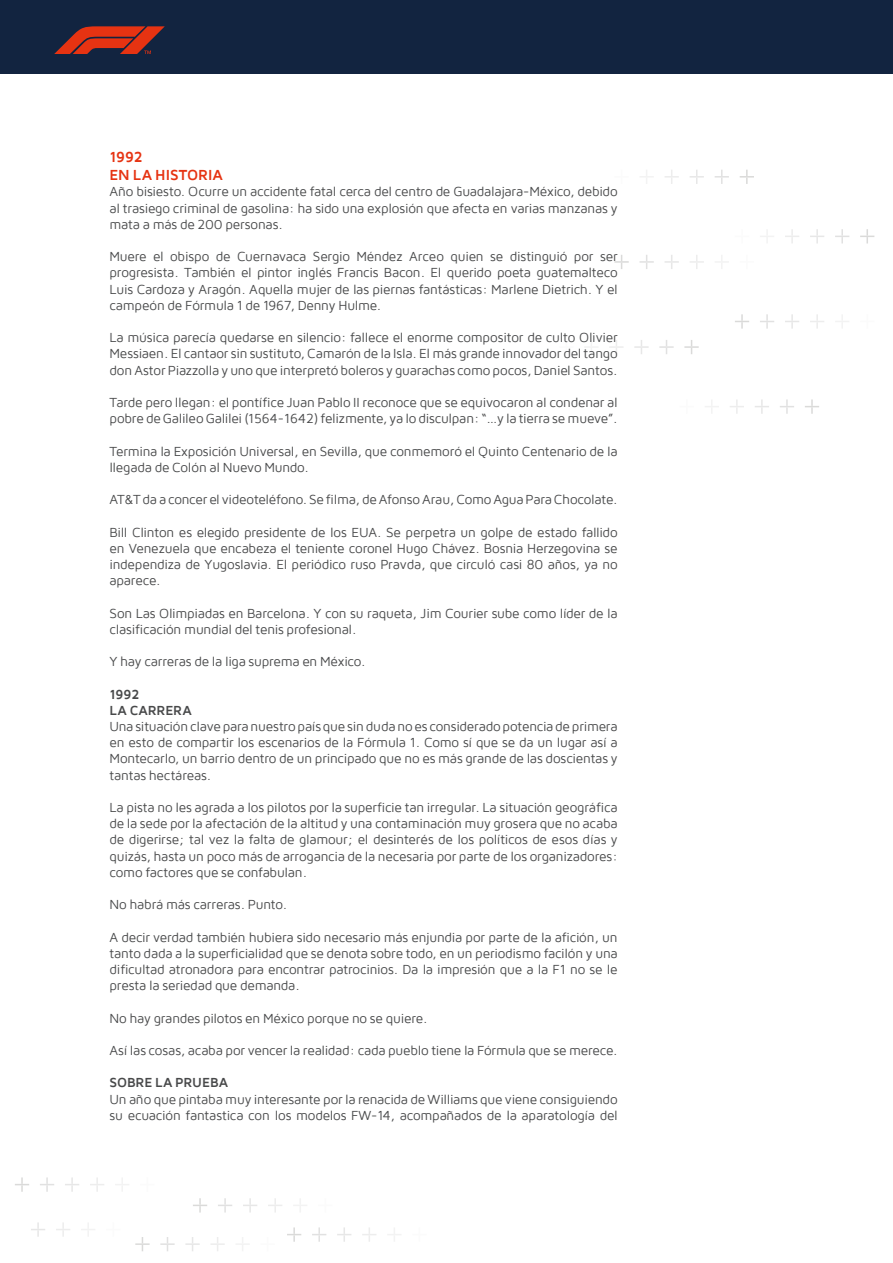
<style>
.page{position:relative;width:893px;height:1263px;background:#fff}
.page>*{position:absolute;margin:0;border:0;box-sizing:border-box;transform-origin:0 0}
.t1{font:700 15px/18px "Maven Pro";letter-spacing:-.01em;color:#e63312}
.t2{font:13.5px/16.2px "Maven Pro";letter-spacing:-.015em;color:#48494a;text-align:justify}
.t3{font:700 13.5px/16.2px "Maven Pro";letter-spacing:-.005em;color:#48494a}
</style>
<div class="page">
<svg style="left:640px;top:170px;width:13px;height:14px"></svg>
<svg style="left:665px;top:170px;width:14px;height:14px"></svg>
<svg style="left:690px;top:170px;width:14px;height:14px"></svg>
<svg style="left:715px;top:170px;width:14px;height:14px"></svg>
<svg style="left:740px;top:170px;width:14px;height:14px"></svg>
<svg style="left:760px;top:230px;width:14px;height:13px"></svg>
<svg style="left:785px;top:229px;width:14px;height:14px"></svg>
<svg style="left:810px;top:229px;width:14px;height:14px"></svg>
<svg style="left:835px;top:229px;width:14px;height:14px"></svg>
<svg style="left:860px;top:229px;width:14px;height:14px"></svg>
<svg style="left:835px;top:315px;width:14px;height:13px"></svg>
<svg style="left:810px;top:314px;width:14px;height:15px"></svg>
<svg style="left:785px;top:314px;width:14px;height:15px"></svg>
<svg style="left:760px;top:314px;width:14px;height:15px"></svg>
<svg style="left:735px;top:314px;width:14px;height:15px"></svg>
<svg style="left:721px;top:255px;width:2px;height:14px"></svg>
<svg style="left:690px;top:255px;width:14px;height:14px"></svg>
<svg style="left:665px;top:255px;width:14px;height:14px"></svg>
<svg style="left:639px;top:255px;width:15px;height:14px"></svg>
<svg style="left:614px;top:255px;width:15px;height:14px"></svg>
<svg style="left:590px;top:340px;width:3px;height:14px"></svg>
<svg style="left:609px;top:340px;width:14px;height:14px"></svg>
<svg style="left:634px;top:340px;width:15px;height:14px"></svg>
<svg style="left:659px;top:340px;width:15px;height:14px"></svg>
<svg style="left:684px;top:340px;width:15px;height:14px"></svg>
<svg style="left:705px;top:400px;width:14px;height:13px"></svg>
<svg style="left:730px;top:400px;width:14px;height:14px"></svg>
<svg style="left:755px;top:399px;width:14px;height:15px"></svg>
<svg style="left:780px;top:399px;width:14px;height:15px"></svg>
<svg style="left:805px;top:399px;width:14px;height:15px"></svg>
<svg style="left:236px;top:1237px;width:13px;height:14px"></svg>
<svg style="left:211px;top:1237px;width:14px;height:14px"></svg>
<svg style="left:185px;top:1237px;width:15px;height:14px"></svg>
<svg style="left:160px;top:1237px;width:15px;height:14px"></svg>
<svg style="left:135px;top:1237px;width:15px;height:14px"></svg>
<svg style="left:115px;top:1178px;width:14px;height:13px"></svg>
<svg style="left:90px;top:1178px;width:14px;height:14px"></svg>
<svg style="left:65px;top:1177px;width:14px;height:15px"></svg>
<svg style="left:40px;top:1177px;width:14px;height:15px"></svg>
<svg style="left:15px;top:1177px;width:14px;height:15px"></svg>
<svg style="left:293px;top:1199px;width:14px;height:13px"></svg>
<svg style="left:268px;top:1198px;width:14px;height:14px"></svg>
<svg style="left:243px;top:1198px;width:14px;height:14px"></svg>
<svg style="left:218px;top:1198px;width:14px;height:14px"></svg>
<svg style="left:193px;top:1198px;width:14px;height:14px"></svg>
<svg style="left:388px;top:1228px;width:13px;height:13px"></svg>
<svg style="left:362px;top:1228px;width:14px;height:14px"></svg>
<svg style="left:337px;top:1227px;width:14px;height:15px"></svg>
<svg style="left:312px;top:1227px;width:14px;height:15px"></svg>
<svg style="left:287px;top:1227px;width:14px;height:15px"></svg>
<svg style="left:81px;top:1223px;width:14px;height:13px"></svg>
<svg style="left:56px;top:1223px;width:14px;height:14px"></svg>
<svg style="left:31px;top:1222px;width:14px;height:15px"></svg>
<div style="left:0;top:0;width:893px;height:74px;background:#122440"></div>
<svg style="left:54px;top:26px;width:111px;height:28px"></svg>
<p class="t1" style="left:109px;top:148px;width:115px">1992<br>EN LA HISTORIA</p>
<p class="t2" style="left:109px;top:184px;width:510px">Año bisiesto. Ocurre un accidente fatal cerca del centro de Guadalajara-México, debido al trasiego criminal de gasolina: ha sido una explosión que afecta en varias manzanas y mata a más de 200 personas.</p>
<p class="t2" style="left:109px;top:249px;width:510px">Muere el obispo de Cuernavaca Sergio Méndez Arceo quien se distinguió por ser progresista. También el pintor inglés Francis Bacon. El querido poeta guatemalteco Luis Cardoza y Aragón. Aquella mujer de las piernas fantásticas: Marlene Dietrich. Y el campeón de Fórmula 1 de 1967, Denny Hulme.</p>
<p class="t2" style="left:109px;top:330px;width:510px">La música parecía quedarse en silencio: fallece el enorme compositor de culto Olivier Messiaen. El cantaor sin sustituto, Camarón de la Isla. El más grande innovador del tango don Astor Piazzolla y uno que interpretó boleros y guarachas como pocos, Daniel Santos.</p>
<p class="t2" style="left:109px;top:394px;width:510px">Tarde pero llegan: el pontífice Juan Pablo II reconoce que se equivocaron al condenar al pobre de Galileo Galilei (1564-1642) felizmente, ya lo disculpan: “…y la tierra se mueve”.</p>
<p class="t2" style="left:109px;top:443px;width:510px">Termina la Exposición Universal, en Sevilla, que conmemoró el Quinto Centenario de la llegada de Colón al Nuevo Mundo.</p>
<p class="t2" style="left:109px;top:492px;width:510px">AT&amp;T da a concer el videoteléfono. Se filma, de Afonso Arau, Como Agua Para Chocolate.</p>
<p class="t2" style="left:109px;top:524px;width:510px">Bill Clinton es elegido presidente de los EUA. Se perpetra un golpe de estado fallido en Venezuela que encabeza el teniente coronel Hugo Chávez. Bosnia Herzegovina se independiza de Yugoslavia. El periódico ruso Pravda, que circuló casi 80 años, ya no aparece.</p>
<p class="t2" style="left:109px;top:605px;width:510px">Son Las Olimpiadas en Barcelona. Y con su raqueta, Jim Courier sube como líder de la clasificación mundial del tenis profesional.</p>
<p class="t2" style="left:109px;top:654px;width:257px">Y hay carreras de la liga suprema en México.</p>
<p class="t3" style="left:109px;top:686px;width:84px">1992<br>LA CARRERA</p>
<p class="t2" style="left:109px;top:718px;width:510px">Una situación clave para nuestro país que sin duda no es considerado potencia de primera en esto de compartir los escenarios de la Fórmula 1. Como sí que se da un lugar así a Montecarlo, un barrio dentro de un principado que no es más grande de las doscientas y tantas hectáreas.</p>
<p class="t2" style="left:109px;top:799px;width:510px">La pista no les agrada a los pilotos por la superficie tan irregular. La situación geográfica de la sede por la afectación de la altitud y una contaminación muy grosera que no acaba de digerirse; tal vez la falta de glamour; el desinterés de los políticos de esos días y quizás, hasta un poco más de arrogancia de la necesaria por parte de los organizadores: como factores que se confabulan.</p>
<p class="t2" style="left:109px;top:897px;width:179px">No habrá más carreras. Punto.</p>
<p class="t2" style="left:109px;top:929px;width:510px">A decir verdad también hubiera sido necesario más enjundia por parte de la afición, un tanto dada a la superficialidad que se denota sobre todo, en un periodismo facilón y una dificultad atronadora para encontrar patrocinios. Da la impresión que a la F1 no se le presta la seriedad que demanda.</p>
<p class="t2" style="left:109px;top:1010px;width:319px">No hay grandes pilotos en México porque no se quiere.</p>
<p class="t2" style="left:109px;top:1042px;width:510px">Así las cosas, acaba por vencer la realidad: cada pueblo tiene la Fórmula que se merece.</p>
<p class="t3" style="left:109px;top:1075px;width:120px">SOBRE LA PRUEBA</p>
<p class="t2" style="left:109px;top:1091px;width:510px">Un año que pintaba muy interesante por la renacida de Williams que viene consiguiendo su ecuación fantastica con los modelos FW-14, acompañados de la aparatología del</p>
</div>
